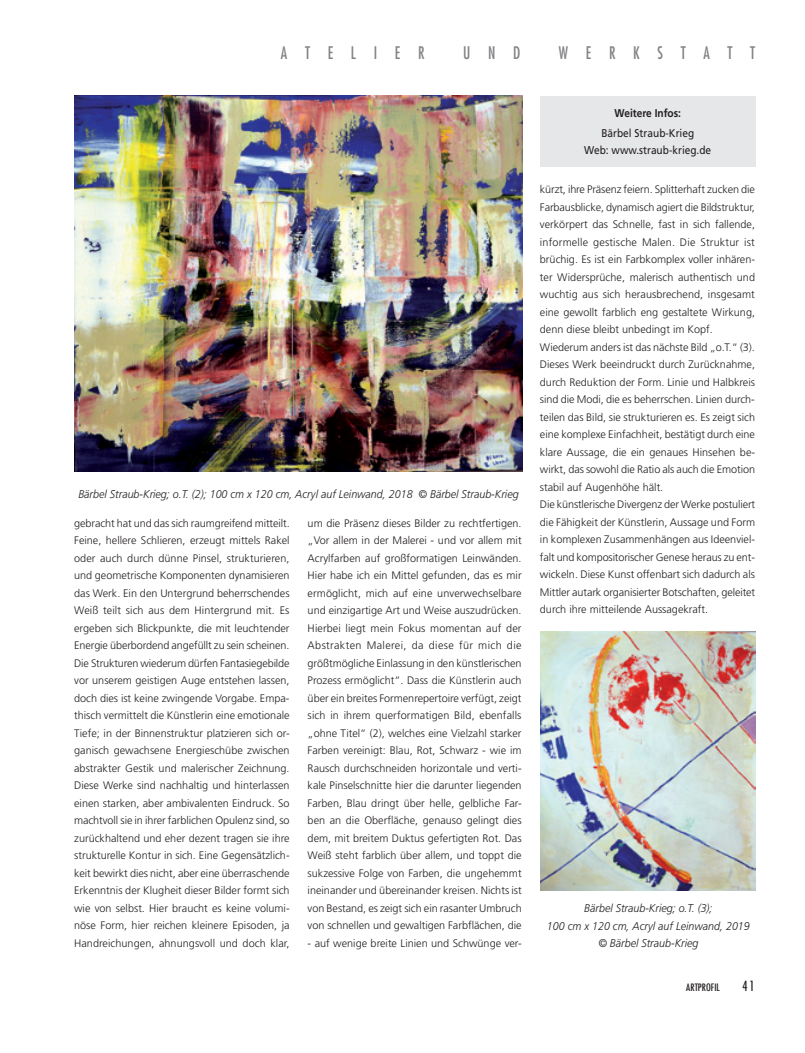
<style>
.page{position:relative;width:805px;height:1053px;background:#fff}
.page>*{position:absolute;margin:0;border:0;box-sizing:border-box;transform-origin:0 0}
.t1{font:condensed 16.88px "Futura";letter-spacing:1.14em;color:#808285;scale:.92 1}
.t2{font:500 condensed 13.75px "Futura";color:#231f20;scale:.9 1}
.t3{font:italic 300 11.25px/17.5px "Frutiger";color:#231f20;text-align:center;scale:.95 1}
.t4{font:11.25px/17.5px "Frutiger";color:#231f20;text-align:center;scale:.9 1}
.t5{font:700 11.25px "Frutiger";color:#231f20;scale:.9 1}
.t6{font:300 10.88px/17.5px "Frutiger";color:#231f20;text-align:justify}
.t7{font:500 condensed 10px "Futura";color:#231f20}
</style>
<div class="page">
<div style="left:540px;top:96px;width:215px;height:71px;background:#e6e7e9"></div>
<img style="left:540px;top:631px;width:215px;height:259px">
<img style="left:74px;top:96px;width:448px;height:375px">
<h1 class="t1" style="left:281px;top:43px;width:157px">ATELIER</h1>
<h1 class="t1" style="left:463px;top:43px;width:64px">UND</h1>
<h1 class="t1" style="left:559px;top:43px;width:215px">WERKSTATT</h1>
<p class="t3" style="left:78px;top:485px;width:465px">Bärbel Straub-Krieg; o.T. (2); 100 cm x 120 cm, Acryl auf Leinwand, 2018 © Bärbel Straub-Krieg</p>
<p class="t6" style="left:74px;top:514px;width:217px">gebracht hat und das sich raumgreifend mitteilt.<br>Feine, hellere Schlieren, erzeugt mittels Rakel oder auch durch dünne Pinsel, strukturieren, und geometrische Komponenten dynamisieren das Werk. Ein den Untergrund beherrschendes Weiß teilt sich aus dem Hintergrund mit. Es ergeben sich Blickpunkte, die mit leuchtender Energie überbordend angefüllt zu sein scheinen.<br>Die Strukturen wiederum dürfen Fantasiegebilde vor unserem geistigen Auge entstehen lassen, doch dies ist keine zwingende Vorgabe. Empa&shy;thisch vermittelt die Künstlerin eine emotionale Tiefe; in der Binnenstruktur platzieren sich or&shy;ganisch gewachsene Energieschübe zwischen abstrakter Gestik und malerischer Zeichnung.<br>Diese Werke sind nachhaltig und hinterlassen einen starken, aber ambivalenten Eindruck. So machtvoll sie in ihrer farblichen Opulenz sind, so zurückhaltend und eher dezent tragen sie ihre strukturelle Kontur in sich. Eine Gegensätzlich&shy;keit bewirkt dies nicht, aber eine überraschende Erkenntnis der Klugheit dieser Bilder formt sich wie von selbst. Hier braucht es keine volumi&shy;nöse Form, hier reichen kleinere Episoden, ja Handreichungen, ahnungsvoll und doch klar,</p>
<p class="t6" style="left:307px;top:514px;width:215px">um die Präsenz dieses Bilder zu rechtfertigen. „Vor allem in der Malerei - und vor allem mit Acrylfarben auf großformatigen Leinwänden.<br>Hier habe ich ein Mittel gefunden, das es mir ermöglicht, mich auf eine unverwechselbare und einzigartige Art und Weise auszudrücken.<br>Hierbei liegt mein Fokus momentan auf der Abstrakten Malerei, da diese für mich die größtmögliche Einlassung in den künstlerischen Prozess ermöglicht“. Dass die Künstlerin auch über ein breites Formenrepertoire verfügt, zeigt sich in ihrem querformatigen Bild, ebenfalls „ohne Titel“ (2), welches eine Vielzahl starker Farben vereinigt: Blau, Rot, Schwarz - wie im Rausch durchschneiden horizontale und verti&shy;kale Pinselschnitte hier die darunter liegenden Farben, Blau dringt über helle, gelbliche Far&shy;ben an die Oberfläche, genauso gelingt dies dem, mit breitem Duktus gefertigten Rot. Das Weiß steht farblich über allem, und toppt die sukzessive Folge von Farben, die ungehemmt ineinander und übereinander kreisen. Nichts ist von Bestand, es zeigt sich ein rasanter Umbruch von schnellen und gewaltigen Farbflächen, die</p>
<p class="t6" style="left:307px;top:934px;width:215px">- auf wenige breite Linien und Schwünge ver-</p>
<p class="t5" style="left:614px;top:107px;width:75px">Weitere Infos:</p>
<p class="t4" style="left:584px;top:124px;width:142px">Bärbel Straub-Krieg<br>Web: www.straub-krieg.de</p>
<p class="t6" style="left:539px;top:180px;width:217px;text-align:left">kürzt, ihre Präsenz feiern. Splitterhaft zucken die Farbausblicke, dynamisch agiert die Bildstruktur, verkörpert das Schnelle, fast in sich fallende, informelle gestische Malen. Die Struktur ist brüchig. Es ist ein Farbkomplex voller inhären&shy;ter Widersprüche, malerisch authentisch und wuchtig aus sich herausbrechend, insgesamt eine gewollt farblich eng gestaltete Wirkung, denn diese bleibt unbedingt im Kopf.<br>Wiederum anders ist das nächste Bild „o.T.“ (3).<br>Dieses Werk beeindruckt durch Zurücknahme, durch Reduktion der Form. Linie und Halbkreis sind die Modi, die es beherrschen. Linien durch&shy;teilen das Bild, sie strukturieren es. Es zeigt sich eine komplexe Einfachheit, bestätigt durch eine klare Aussage, die ein genaues Hinsehen be&shy;wirkt, das sowohl die Ratio als auch die Emotion stabil auf Augenhöhe hält.<br>Die künstlerische Divergenz der Werke postuliert die Fähigkeit der Künstlerin, Aussage und Form in komplexen Zusammenhängen aus Ideenviel&shy;falt und kompositorischer Genese heraus zu ent&shy;wickeln. Diese Kunst offenbart sich dadurch als Mittler autark organisierter Botschaften, geleitet durch ihre mitteilende Aussagekraft.</p>
<p class="t3" style="left:546px;top:899px;width:215px">Bärbel Straub-Krieg; o.T. (3);<br>100 cm x 120 cm, Acryl auf Leinwand, 2019 © Bärbel Straub-Krieg</p>
<p class="t7" style="left:686px;top:980px;width:35px">ARTPROFIL</p>
<p class="t2" style="left:742px;top:976px;width:15px">41</p>
</div>
